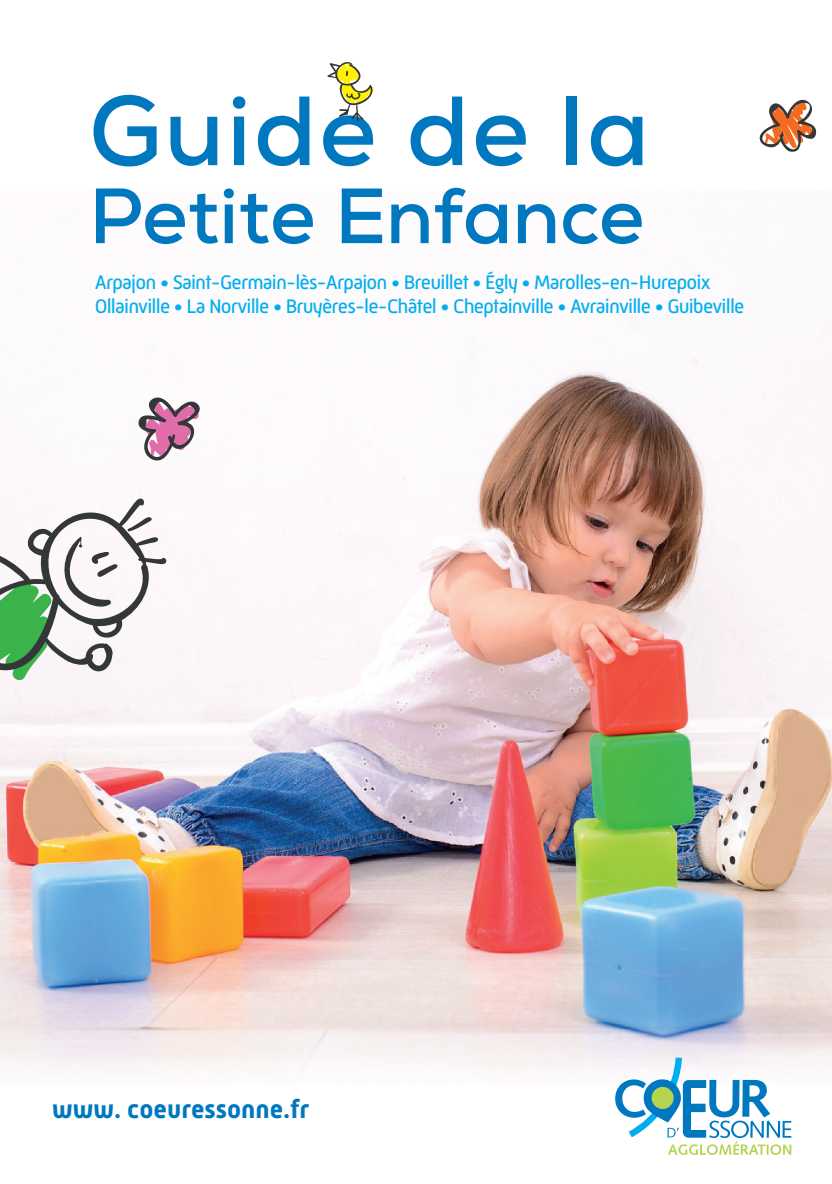
<style>
.page{position:relative;width:832px;height:1184px;background:#fff}
.page>*{position:absolute;margin:0;border:0;box-sizing:border-box;transform-origin:0 0}
.t1{font:700 98px "Nexa";letter-spacing:.03em;color:#0078c0}
.t2{font:700 78px "Nexa";color:#0078c0}
.t3{font:700 26px "Mic 32 New";color:#0078c0}
.t4{font:20px/24px "Mic 32 New";letter-spacing:-.04em;color:#00aeef}
</style>
<div class="page">
<img style="left:0;top:358px;width:831px;height:711px">
<svg style="left:615px;top:1057px;width:176px;height:97px"></svg>
<svg style="left:135px;top:394px;width:71px;height:70px"></svg>
<svg style="left:0;top:498px;width:167px;height:235px"></svg>
<svg style="left:327px;top:62px;width:47px;height:59px"></svg>
<svg style="left:759px;top:99px;width:58px;height:53px"></svg>
<h1 class="t1" style="left:89px;top:68px;width:561px">Guide de la</h1>
<h2 class="t2" style="left:89px;top:166px;width:556px">Petite Enfance</h2>
<p class="t4" style="left:95px;top:270px;width:651px">Arpajon • Saint-Germain-lès-Arpajon • Breuillet • Égly • Marolles-en-Hurepoix<br>Ollainville • La Norville • Bruyères-le-Châtel • Cheptainville • Avrainville • Guibeville</p>
<h3 class="t3" style="left:52px;top:1093px;width:258px">www. coeuressonne.fr</h3>
</div>
